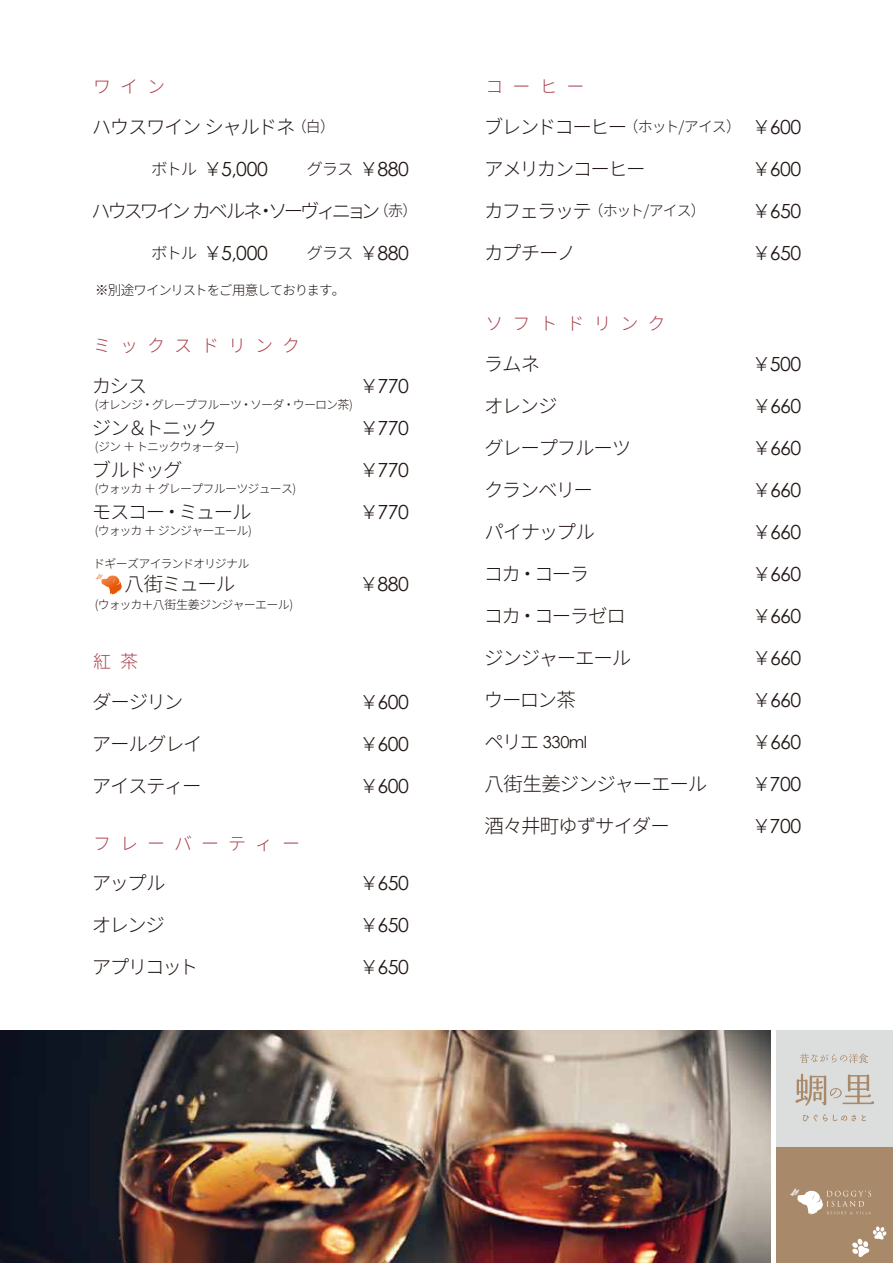
<style>
.page{position:relative;width:893px;height:1263px;background:#fff}
.page>*{position:absolute;margin:0;border:0;box-sizing:border-box;transform-origin:0 0}
.t1{font:300 19.5px/42px "Gen Shin Gothic";letter-spacing:-.075em;color:#221815}
.t2{font:19.5px/42px "Century Gothic";letter-spacing:-.025em;color:#221815;text-align:justify}
.t3{font:300 19.5px/42px "Gen Shin Gothic";letter-spacing:-.055em;color:#221815}
.t4{font:300 19.5px "Gen Shin Gothic";letter-spacing:-.17em;color:#221815}
.t5{font:300 18px "Gen Shin Gothic";letter-spacing:.5em;color:#aa424d}
.t6{font:16.5px "Century Gothic";letter-spacing:-.025em;color:#221815}
.t7{font:300 15px "Gen Shin Gothic";letter-spacing:-.08em;color:#221815}
.t8{font:300 13.5px "Gen Shin Gothic";letter-spacing:-.085em;color:#221815}
.t9{font:300 12px "Gen Shin Gothic";letter-spacing:-.07em;color:#221815}
.s1{font-size:15px}
.s2{font-family:"Gen Shin Gothic";font-weight:300;font-size:16.5px}
.s3{font-family:"Gen Shin Gothic";font-weight:300}
.s4{font-family:"Koz Go Pr 6 N"}
.s5{font-size:19.5px}
.s6{font-family:"Gen Shin Gothic";font-weight:300;font-size:19.5px}
</style>
<div class="page">
<img style="left:0;top:1030px;width:771px;height:233px">
<div style="left:771px;top:1013px;width:19px;height:250px;background:linear-gradient(to bottom,#fff,#fff)"></div>
<div style="left:777px;top:1030px;width:116px;height:233px;background:#a8896a"></div>
<div style="left:777px;top:1030px;width:116px;height:116px;background:#dcdddd"></div>
<svg style="left:852px;top:1226px;width:35px;height:31px"></svg>
<svg style="left:790px;top:1188px;width:81px;height:27px"></svg>
<svg style="left:795px;top:1074px;width:79px;height:32px"></svg>
<svg style="left:803px;top:1114px;width:63px;height:8px"></svg>
<svg style="left:800px;top:1053px;width:68px;height:10px"></svg>
<svg style="left:95px;top:574px;width:27px;height:21px"></svg>
<p class="t5" style="left:93px;top:74px;width:73px">ワイン</p>
<p class="t1" style="left:92px;top:106px;width:245px">ハウスワイン シャルドネ<span class="s1">（白）</span></p>
<p class="t2" style="left:151px;top:148px;width:259px"><span class="s2">ボトル</span> <span class="s3">￥</span>5,000<span class="s4">　　</span><span class="s2">グラス</span> <span class="s3">￥</span>880</p>
<p class="t4" style="left:91px;top:197px;width:328px">ハウスワイン カベルネ・ソーヴィニョン<span class="s1">（赤）</span></p>
<p class="t2" style="left:151px;top:232px;width:259px"><span class="s2">ボトル</span> <span class="s3">￥</span>5,000<span class="s4">　　</span><span class="s2">グラス</span> <span class="s3">￥</span>880</p>
<p class="t8" style="left:95px;top:281px;width:252px">※別途ワインリストをご用意しております。</p>
<p class="t5" style="left:93px;top:333px;width:208px">ミックスドリンク</p>
<p class="t1" style="left:92px;top:365px;width:162px">カシス<br>ジン＆トニック<br>ブルドッグ<br>モスコー・ミュール</p>
<p class="t9" style="left:95px;top:396px;width:260px">(オレンジ・グレープフルーツ・ソーダ・ウーロン茶)</p>
<p class="t9" style="left:95px;top:438px;width:146px">(ジン ＋ トニックウォーター)</p>
<p class="t9" style="left:95px;top:480px;width:203px">(ウォッカ ＋ グレープフルーツジュース)</p>
<p class="t9" style="left:95px;top:522px;width:159px">(ウォッカ ＋ ジンジャーエール)</p>
<p class="t9" style="left:93px;top:555px;width:158px">ドギーズアイランドオリジナル</p>
<p class="t2" style="left:360px;top:365px;width:51px"><span class="s3">￥</span>770<span class="s3">￥</span>770<span class="s3">￥</span>770<span class="s3">￥</span>770</p>
<p class="t1" style="left:92px;top:563px;width:144px">　 八街ミュール</p>
<p class="t2" style="left:359px;top:563px;width:51px"><span class="s3">￥</span>880</p>
<p class="t9" style="left:95px;top:596px;width:200px">(ウォッカ＋八街生姜ジンジャーエール)</p>
<p class="t5" style="left:93px;top:649px;width:46px">紅茶</p>
<p class="t1" style="left:92px;top:681px;width:113px">ダージリンアールグレイアイスティー</p>
<p class="t2" style="left:359px;top:680px;width:51px"><span class="s3">￥</span>600<span class="s3">￥</span>600<span class="s3">￥</span>600</p>
<p class="t5" style="left:93px;top:830px;width:208px">フレーバーティー</p>
<p class="t1" style="left:92px;top:862px;width:108px">アップル<br>オレンジ<br>アプリコット</p>
<p class="t2" style="left:360px;top:862px;width:51px"><span class="s3">￥</span>650<span class="s3">￥</span>650<span class="s3">￥</span>650</p>
<p class="t5" style="left:485px;top:74px;width:100px">コーヒー</p>
<p class="t7" style="left:484px;top:116px;width:259px"><span class="s5">ブレンドコーヒー</span>（ホット/アイス）</p>
<p class="t1" style="left:484px;top:148px;width:163px">アメリカンコーヒー</p>
<p class="t7" style="left:484px;top:200px;width:223px"><span class="s5">カフェラッテ</span>（ホット/アイス）</p>
<p class="t1" style="left:484px;top:232px;width:94px">カプチーノ</p>
<p class="t5" style="left:485px;top:311px;width:181px">ソフトドリンク</p>
<p class="t1" style="left:484px;top:342px;width:149px">ラムネ<br>オレンジ<br>グレープフルーツクランベリー<br>パイナップル<br>コカ・コーラ<br>コカ・コーラゼロジンジャーエールウーロン茶</p>
<p class="t6" style="left:484px;top:730px;width:104px"><span class="s6">ペリエ</span> 330ml</p>
<p class="t3" style="left:484px;top:762px;width:224px">八街生姜ジンジャーエール酒々井町ゆずサイダー</p>
<p class="t2" style="left:752px;top:106px;width:51px"><span class="s3">￥</span>600<span class="s3">￥</span>600<span class="s3">￥</span>650<span class="s3">￥</span>650</p>
<p class="t2" style="left:752px;top:342px;width:51px"><span class="s3">￥</span>500<span class="s3">￥</span>660<span class="s3">￥</span>660<span class="s3">￥</span>660<span class="s3">￥</span>660<span class="s3">￥</span>660<span class="s3">￥</span>660<span class="s3">￥</span>660<span class="s3">￥</span>660<span class="s3">￥</span>660<span class="s3">￥</span>700<span class="s3">￥</span>700</p>
</div>
